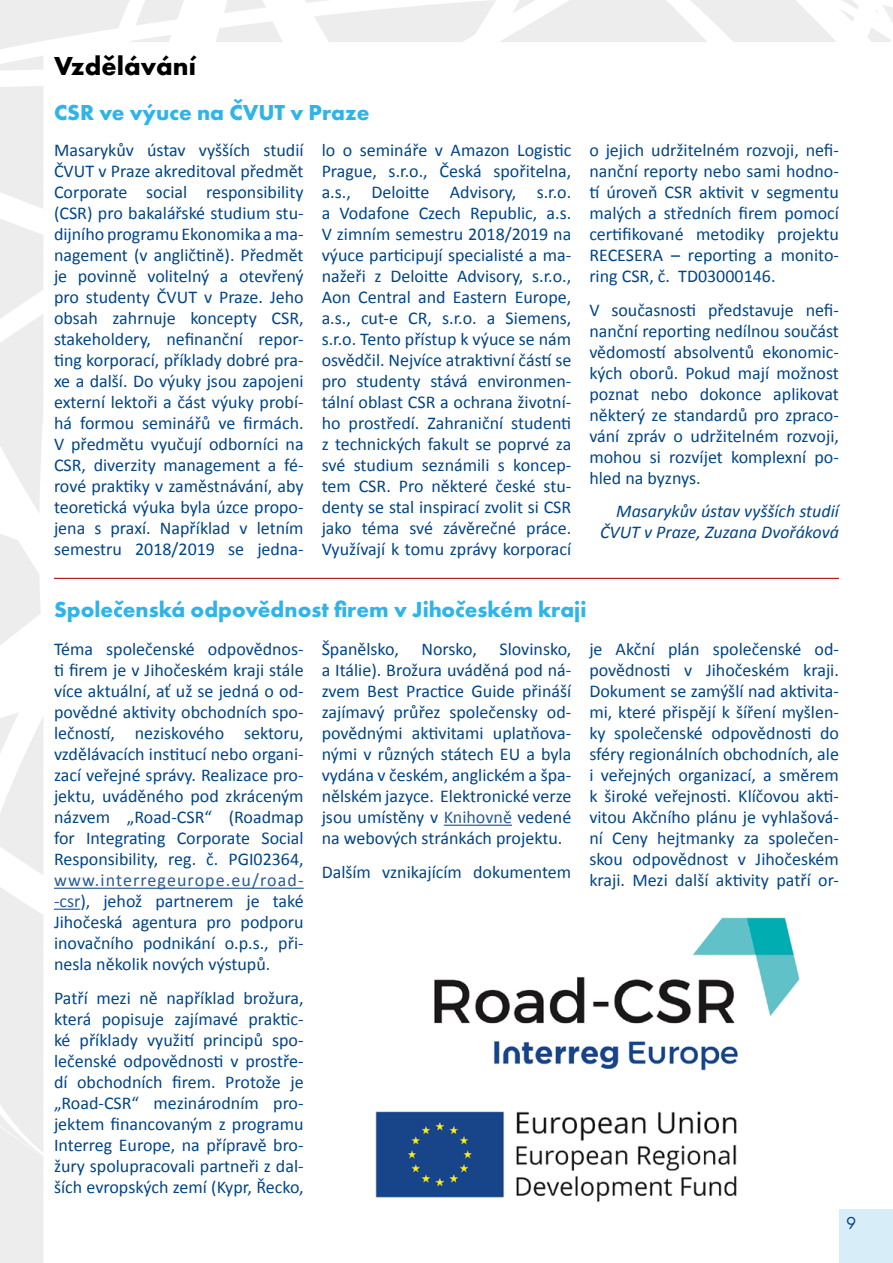
<style>
.page{position:relative;width:893px;height:1263px;background:#fff}
.page>*{position:absolute;margin:0;border:0;box-sizing:border-box;transform-origin:0 0}
.t1{font:700 27px "Futura PT";color:#000}
.t2{font:700 22.5px "Futura PT";color:#2fb4e9}
.t3{font:18px/21px "Calibri";color:#004587;text-align:justify}
.t4{font:italic 18px/21px "Calibri";color:#004587;text-align:right}
.t5{font:18px "Futura PT";color:#004587}
.s1{color:#275b9b}
</style>
<div class="page">
<div style="left:839px;top:1209px;width:54px;height:54px;background:#d7eef9"></div>
<svg style="left:224px;top:0;width:42px;height:13px"></svg>
<svg style="left:0;top:534px;width:41px;height:111px"></svg>
<svg style="left:216px;top:21px;width:67px;height:21px"></svg>
<svg style="left:0;top:86px;width:43px;height:426px"></svg>
<svg style="left:305px;top:0;width:553px;height:42px"></svg>
<svg style="left:0;top:712px;width:43px;height:551px"></svg>
<svg style="left:867px;top:5px;width:26px;height:37px"></svg>
<svg style="left:0;top:0;width:184px;height:71px"></svg>
<hr style="left:54px;top:888px;width:250px;height:1px;background:#275b9b">
<svg style="left:54px;top:909px;width:26px;height:1px"></svg>
<hr style="left:444px;top:825px;width:68px;height:1px;background:#275b9b">
<hr style="left:54px;top:578px;width:785px;height:1px;background:#b20e10">
<img style="left:375px;top:917px;width:425px;height:285px">
<h1 class="t1" style="left:54px;top:48px;width:143px">Vzdělávání</h1>
<p class="t2" style="left:54px;top:98px;width:317px">CSR ve výuce na ČVUT v Praze</p>
<p class="t3" style="left:54px;top:139px;width:251px">Masarykův ústav vyšších studií ČVUT v Praze akreditoval předmět Corporate social responsibility (CSR) pro bakalářské studium stu&shy;dijního programu Ekonomika a ma&shy;nagement (v angličtině). Předmět je povinně volitelný a otevřený pro studenty ČVUT v Praze. Jeho obsah zahrnuje koncepty CSR, stakeholdery, nefinanční repor&shy;ting korporací, příklady dobré pra&shy;xe a další. Do výuky jsou zapojeni externí lektoři a část výuky probí&shy;há formou seminářů ve firmách.<br>V předmětu vyučují odborníci na CSR, diverzity management a fé&shy;rové praktiky v zaměstnávání, aby teoretická výuka byla úzce propo&shy;jena s praxí. Například v letním semestru 2018/2019 se jedna-</p>
<p class="t3" style="left:322px;top:139px;width:251px">lo o semináře v Amazon Logistic Prague, s.r.o., Česká spořitelna, a.s., Deloitte Advisory, s.r.o. a Vodafone Czech Republic, a.s.<br>V zimním semestru 2018/2019 na výuce participují specialisté a ma&shy;nažeři z Deloitte Advisory, s.r.o., Aon Central and Eastern Europe, a.s., cut-e CR, s.r.o. a Siemens, s.r.o. Tento přístup k výuce se nám osvědčil. Nejvíce atraktivní částí se pro studenty stává environmen&shy;tální oblast CSR a ochrana životní&shy;ho prostředí. Zahraniční studenti z technických fakult se poprvé za své studium seznámili s koncep&shy;tem CSR. Pro některé české stu&shy;denty se stal inspirací zvolit si CSR jako téma své závěrečné práce.<br>Využívají k tomu zprávy korporací</p>
<p class="t3" style="left:589px;top:139px;width:251px">o jejich udržitelném rozvoji, nefi&shy;nanční reporty nebo sami hodno&shy;tí úroveň CSR aktivit v segmentu malých a středních firem pomocí certifikované metodiky projektu RECESERA – reporting a monito&shy;ring CSR, č. TD03000146.</p>
<p class="t3" style="left:589px;top:299px;width:251px">V současnosti představuje nefi&shy;nanční reporting nedílnou součást vědomostí absolventů ekonomic&shy;kých oborů. Pokud mají možnost poznat nebo dokonce aplikovat některý ze standardů pro zpraco&shy;vání zpráv o udržitelném rozvoji, mohou si rozvíjet komplexní po&shy;hled na byznys.</p>
<p class="t4" style="left:600px;top:500px;width:240px">Masarykův ústav vyšších studií<br>ČVUT v Praze, Zuzana Dvořáková</p>
<p class="t2" style="left:54px;top:595px;width:534px">Společenská odpovědnost firem v Jihočeském kraji</p>
<p class="t3" style="left:54px;top:639px;width:251px">Téma společenské odpovědnos&shy;ti firem je v Jihočeském kraji stále více aktuální, ať už se jedná o od&shy;povědné aktivity obchodních spo&shy;lečností, neziskového sektoru, vzdělávacích institucí nebo organi&shy;zací veřejné správy. Realizace pro&shy;jektu, uváděného pod zkráceným názvem „Road-CSR“ (Roadmap for Integrating Corporate Social Responsibility, reg. č. PGI02364,</p>
<p class="t3" style="left:54px;top:870px;width:251px"><span class="s1">www.interregeurope.eu/road--csr</span>), jehož partnerem je také Jihočeská agentura pro podporu inovačního podnikání o.p.s., při&shy;nesla několik nových výstupů.</p>
<p class="t3" style="left:54px;top:988px;width:251px">Patří mezi ně například brožura, která popisuje zajímavé praktic&shy;ké příklady využití principů spo&shy;lečenské odpovědnosti v prostře&shy;dí obchodních firem. Protože je „Road-CSR“ mezinárodním pro&shy;jektem financovaným z programu Interreg Europe, na přípravě bro&shy;žury spolupracovali partneři z dal&shy;ších evropských zemí (Kypr, Řecko,</p>
<p class="t3" style="left:322px;top:639px;width:79px">Španělsko,</p>
<p class="t3" style="left:421px;top:639px;width:57px">Norsko,</p>
<p class="t3" style="left:322px;top:639px;width:251px;text-indent:178px">Slovinsko, a Itálie). Brožura uváděná pod ná&shy;zvem Best Practice Guide přináší zajímavý průřez společensky od&shy;povědnými aktivitami uplatňova&shy;nými v různých státech EU a byla vydána v českém, anglickém a špa&shy;nělském jazyce. Elektronické verze jsou umístěny v <span class="s1">Knihovně</span> vedené na webových stránkách projektu.</p>
<p class="t3" style="left:322px;top:861px;width:251px">Dalším vznikajícím dokumentem</p>
<p class="t3" style="left:589px;top:639px;width:251px">je Akční plán společenské od&shy;povědnosti v Jihočeském kraji.<br>Dokument se zamýšlí nad aktivita&shy;mi, které přispějí k šíření myšlen&shy;ky společenské odpovědnosti do sféry regionálních obchodních, ale i veřejných organizací, a směrem k široké veřejnosti. Klíčovou akti&shy;vitou Akčního plánu je vyhlašová&shy;ní Ceny hejtmanky za společen&shy;skou odpovědnost v Jihočeském kraji. Mezi další aktivity patří or-</p>
<p class="t5" style="left:846px;top:1212px;width:12px">9</p>
</div>
